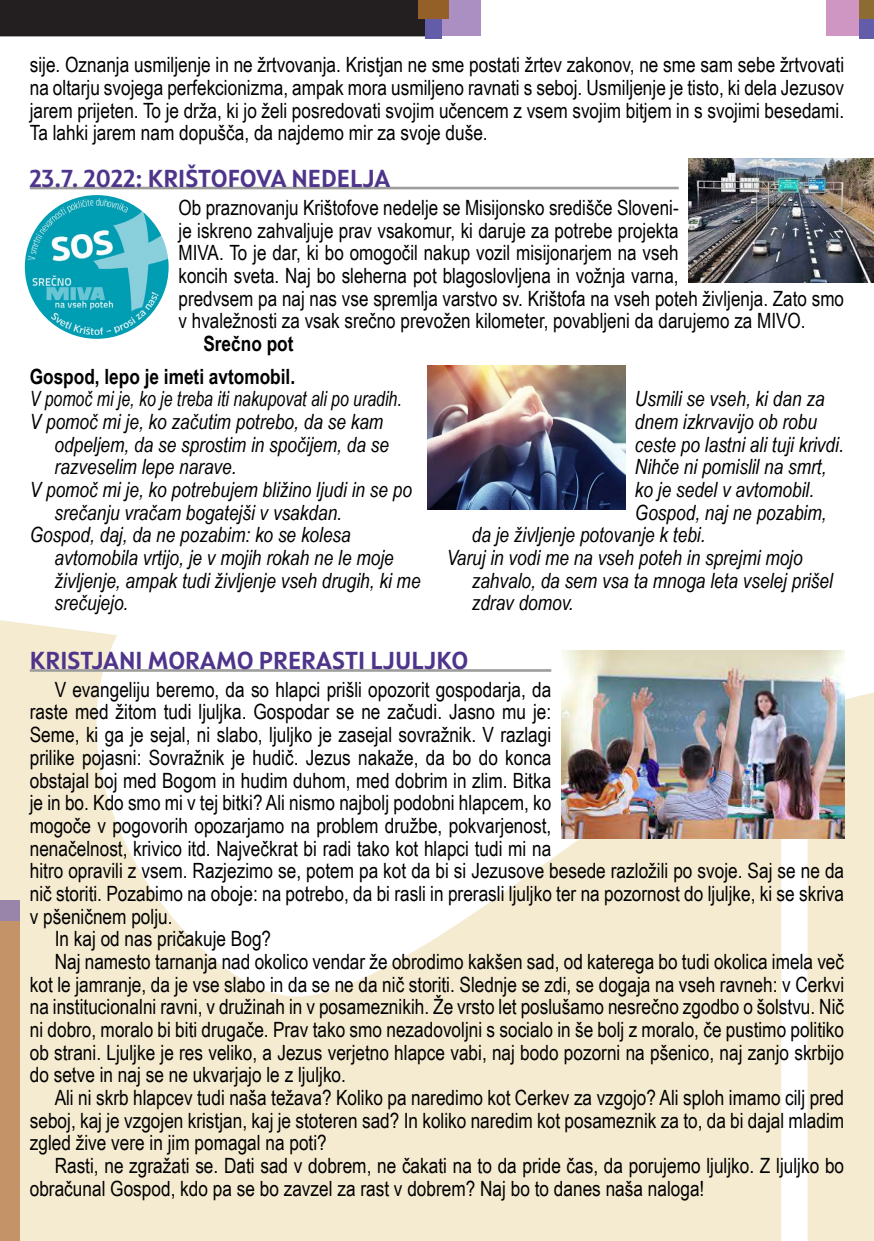
<style>
.page{position:relative;width:874px;height:1241px;background:#fff}
.page>*{position:absolute;margin:0;border:0;box-sizing:border-box;transform-origin:0 0}
.t1{font:700 24.5px "Squad";color:#4e358b}
.t2{font:21px/22.6px "Arial Narrow";color:#000;text-align:justify}
.t3{font:italic 21px "Arial Narrow";color:#000}
.t4{font:italic 21px "Arial Narrow";color:#000;scale:.92 1}
.t5{font:700 21px/32.6px "Arial Narrow";color:#000;text-align:right}
</style>
<div class="page">
<svg style="left:0;top:620px;width:873px;height:620px;fill:#f5ebd1"></svg>
<div style="left:0;top:0;width:425px;height:36px;background:#231f20"></div>
<div style="left:825px;top:0;width:48px;height:36px;background:#cf96c3"></div>
<div style="left:0;top:899px;width:20px;height:22px;background:#9985aa"></div>
<div style="left:433px;top:0;width:47px;height:36px;background:#ab8fc3"></div>
<div style="left:425px;top:0;width:17px;height:39px;background:#635ca8"></div>
<div style="left:418px;top:0;width:31px;height:19px;background:#955f28"></div>
<div style="left:858px;top:0;width:15px;height:39px;background:#635ca8"></div>
<div style="left:858px;top:0;width:15px;height:19px;background:#8d6c33"></div>
<div style="left:0;top:921px;width:20px;height:319px;background:#c59368"></div>
<hr style="left:30px;top:187px;width:648px;height:2px;background:#9d9d9c">
<img style="left:688px;top:159px;width:185px;height:124px">
<img style="left:427px;top:365px;width:197px;height:145px">
<hr style="left:30px;top:669px;width:521px;height:2px;background:#9d9d9c">
<img style="left:561px;top:650px;width:282px;height:188px">
<img style="left:25px;top:195px;width:143px;height:144px;border-radius:72px">
<p class="t2" style="left:30px;top:53px;width:815px">sije. Oznanja usmiljenje in ne žrtvovanja. Kristjan ne sme postati žrtev zakonov, ne sme sam sebe žrtvovati na oltarju svojega perfekcionizma, ampak mora usmiljeno ravnati s seboj. Usmiljenje je tisto, ki dela Jezusov jarem prijeten. To je drža, ki jo želi posredovati svojim učencem z vsem svojim bitjem in s svojimi besedami.<br>Ta lahki jarem nam dopušča, da najdemo mir za svoje duše.</p>
<p class="t1" style="left:30px;top:162px;width:362px">23.7. 2022: KRIŠTOFOVA NEDELJA</p>
<p class="t2" style="left:178px;top:195px;width:666px;text-align:left">Ob praznovanju Krištofove nedelje se Misijonsko središče Sloveni-<br>je iskreno zahvaljuje prav vsakomur, ki daruje za potrebe projekta<br>MIVA. To je dar, ki bo omogočil nakup vozil misijonarjem na vseh<br>koncih sveta. Naj bo sleherna pot blagoslovljena in vožnja varna,<br>predvsem pa naj nas vse spremlja varstvo sv. Krištofa na vseh poteh življenja. Zato smo v hvaležnosti za vsak srečno prevožen kilometer, povabljeni da darujemo za MIVO.</p>
<p class="t5" style="left:30px;top:326px;width:267px">Srečno pot<br>Gospod, lepo je imeti avtomobil.</p>
<p class="t4" style="left:30px;top:384px;width:405px">V pomoč mi je, ko je treba iti nakupovat ali po uradih.</p>
<p class="t3" style="left:30px;top:407px;width:355px">V pomoč mi je, ko začutim potrebo, da se kam</p>
<p class="t3" style="left:55px;top:429px;width:336px">odpeljem, da se sprostim in spočijem, da se</p>
<p class="t3" style="left:55px;top:452px;width:183px">razveselim lepe narave.</p>
<p class="t3" style="left:30px;top:475px;width:383px">V pomoč mi je, ko potrebujem bližino ljudi in se po</p>
<p class="t3" style="left:55px;top:497px;width:289px">srečanju vračam bogatejši v vsakdan.</p>
<p class="t3" style="left:30px;top:520px;width:322px">Gospod, daj, da ne pozabim: ko se kolesa</p>
<p class="t3" style="left:55px;top:543px;width:340px">avtomobila vrtijo, je v mojih rokah ne le moje</p>
<p class="t3" style="left:55px;top:565px;width:367px">življenje, ampak tudi življenje vseh drugih, ki me</p>
<p class="t3" style="left:55px;top:588px;width:75px">srečujejo.</p>
<p class="t3" style="left:634px;top:384px;width:191px">Usmili se vseh, ki dan za</p>
<p class="t3" style="left:634px;top:407px;width:183px">dnem izkrvavijo ob robu</p>
<p class="t3" style="left:634px;top:429px;width:210px">ceste po lastni ali tuji krivdi.</p>
<p class="t3" style="left:634px;top:452px;width:193px">Nihče ni pomislil na smrt,</p>
<p class="t3" style="left:634px;top:475px;width:180px">ko je sedel v avtomobil.</p>
<p class="t3" style="left:634px;top:497px;width:193px">Gospod, naj ne pozabim,</p>
<p class="t3" style="left:471px;top:520px;width:235px">da je življenje potovanje k tebi.</p>
<p class="t3" style="left:446px;top:542px;width:357px">Varuj in vodi me na vseh poteh in sprejmi mojo</p>
<p class="t3" style="left:471px;top:565px;width:362px">zahvalo, da sem vsa ta mnoga leta vselej prišel</p>
<p class="t3" style="left:471px;top:588px;width:103px">zdrav domov.</p>
<p class="t1" style="left:30px;top:645px;width:440px">KRISTJANI MORAMO PRERASTI LJULJKO</p>
<p class="t2" style="left:55px;top:677px;width:498px">V evangeliju beremo, da so hlapci prišli opozorit gospodarja, da</p>
<p class="t2" style="left:30px;top:700px;width:522px">raste med žitom tudi ljuljka. Gospodar se ne začudi. Jasno mu je:</p>
<p class="t2" style="left:30px;top:722px;width:522px">Seme, ki ga je sejal, ni slabo, ljuljko je zasejal sovražnik. V razlagi</p>
<p class="t2" style="left:30px;top:745px;width:522px">prilike pojasni: Sovražnik je hudič. Jezus nakaže, da bo do konca</p>
<p class="t2" style="left:30px;top:767px;width:522px">obstajal boj med Bogom in hudim duhom, med dobrim in zlim. Bitka</p>
<p class="t2" style="left:30px;top:790px;width:522px">je in bo. Kdo smo mi v tej bitki? Ali nismo najbolj podobni hlapcem, ko</p>
<p class="t2" style="left:30px;top:813px;width:522px">mogoče v pogovorih opozarjamo na problem družbe, pokvarjenost,</p>
<p class="t2" style="left:30px;top:835px;width:522px">nenačelnost, krivico itd. Največkrat bi radi tako kot hlapci tudi mi na</p>
<p class="t2" style="left:30px;top:858px;width:815px">hitro opravili z vsem. Razjezimo se, potem pa kot da bi si Jezusove besede razložili po svoje. Saj se ne da</p>
<p class="t2" style="left:30px;top:881px;width:815px">nič storiti. Pozabimo na oboje: na potrebo, da bi rasli in prerasli ljuljko ter na pozornost do ljuljke, ki se skriva</p>
<p class="t2" style="left:30px;top:903px;width:144px">v pšeničnem polju.</p>
<p class="t2" style="left:55px;top:926px;width:218px">In kaj od nas pričakuje Bog?</p>
<p class="t2" style="left:55px;top:949px;width:790px">Naj namesto tarnanja nad okolico vendar že obrodimo kakšen sad, od katerega bo tudi okolica imela več</p>
<p class="t2" style="left:30px;top:971px;width:815px">kot le jamranje, da je vse slabo in da se ne da nič storiti. Slednje se zdi, se dogaja na vseh ravneh: v Cerkvi</p>
<p class="t2" style="left:30px;top:994px;width:815px">na institucionalni ravni, v družinah in v posameznikih. Že vrsto let poslušamo nesrečno zgodbo o šolstvu. Nič</p>
<p class="t2" style="left:30px;top:1017px;width:815px">ni dobro, moralo bi biti drugače. Prav tako smo nezadovoljni s socialo in še bolj z moralo, če pustimo politiko</p>
<p class="t2" style="left:30px;top:1039px;width:815px">ob strani. Ljuljke je res veliko, a Jezus verjetno hlapce vabi, naj bodo pozorni na pšenico, naj zanjo skrbijo</p>
<p class="t2" style="left:30px;top:1062px;width:317px">do setve in naj se ne ukvarjajo le z ljuljko.</p>
<p class="t2" style="left:55px;top:1085px;width:790px">Ali ni skrb hlapcev tudi naša težava? Koliko pa naredimo kot Cerkev za vzgojo? Ali sploh imamo cilj pred</p>
<p class="t2" style="left:30px;top:1107px;width:815px">seboj, kaj je vzgojen kristjan, kaj je stoteren sad? In koliko naredim kot posameznik za to, da bi dajal mladim</p>
<p class="t2" style="left:30px;top:1130px;width:298px">zgled žive vere in jim pomagal na poti?</p>
<p class="t2" style="left:55px;top:1153px;width:790px">Rasti, ne zgražati se. Dati sad v dobrem, ne čakati na to da pride čas, da porujemo ljuljko. Z ljuljko bo</p>
<p class="t2" style="left:30px;top:1175px;width:675px">obračunal Gospod, kdo pa se bo zavzel za rast v dobrem? Naj bo to danes naša naloga!</p>
</div>
